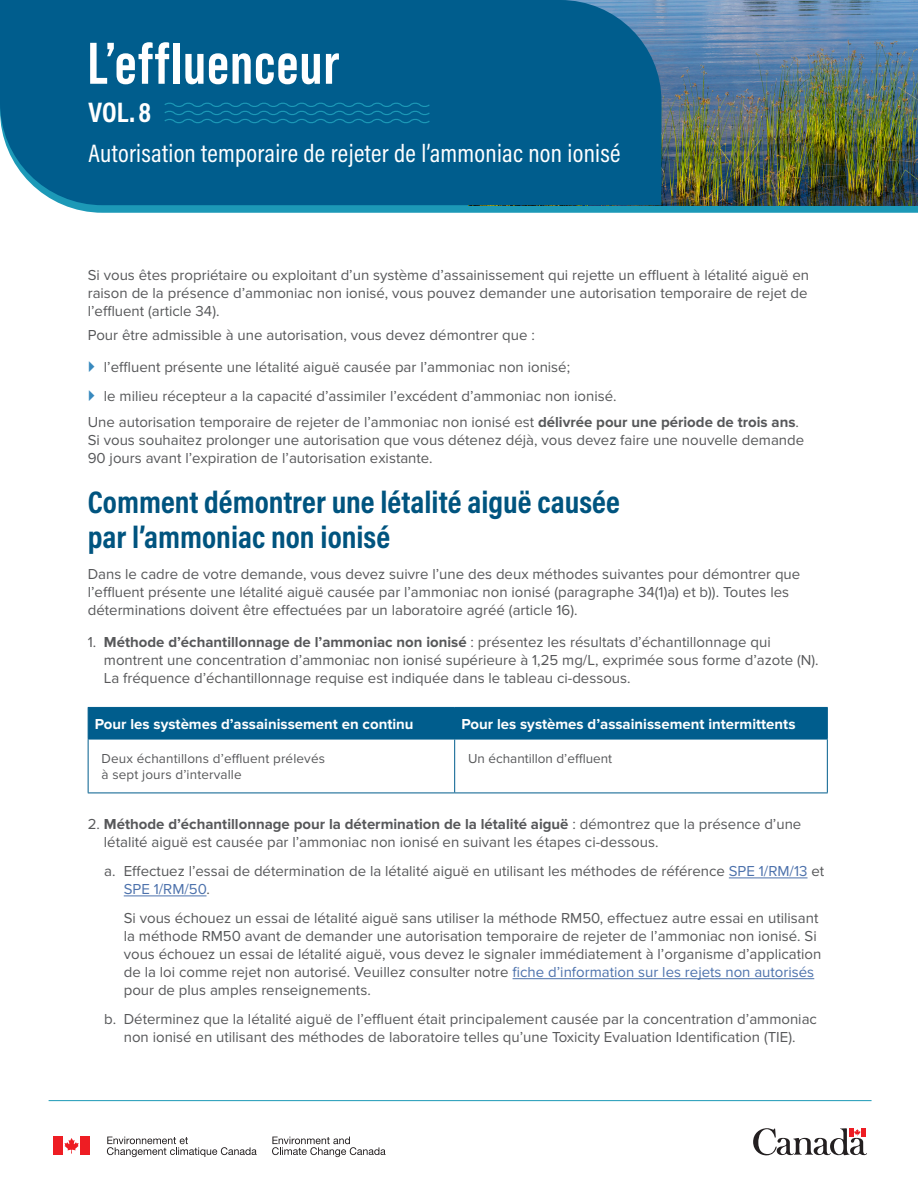
<style>
.page{position:relative;width:918px;height:1188px;background:#fff}
.page>*{position:absolute;margin:0;border:0;box-sizing:border-box;transform-origin:0 0}
.Publication_title{font:700 58.5px "Bebas Neue Pro";letter-spacing:.02em;color:#fff}
.t1{font:700 31.5px/34.5px "Acumin Pro Cond";color:#00547f}
.Publication_title_vol{font:700 28.5px "Acumin Pro Cond";color:#fff}
.Publication_sub_title{font:25.5px "Acumin Pro Cond";letter-spacing:.01em;color:#fff}
.Indent_text{font:15px/18px "Proxima Nova";color:#57585a}
.body_text{font:15px/18px "Proxima Nova";color:#57585a}
.Table_header{font:700 15px "Proxima Nova";color:#fff}
.Body_text_table{font:13.5px/16.2px "Proxima Nova";letter-spacing:.01em;color:#57585a}
.s1{font-weight:700}
.s2{color:#4d72ac}
</style>
<div class="page">
<svg style="left:753px;top:1128px;width:114px;height:28px"></svg>
<hr style="left:49px;top:1100px;width:823px;height:1px;background:#1c99b7">
<svg style="left:64px;top:1138px;width:15px;height:16px"></svg>
<div style="left:53px;top:1137px;width:9px;height:18px;background:#ee1d23"></div>
<div style="left:81px;top:1137px;width:9px;height:18px;background:#ee1d23"></div>
<svg style="left:107px;top:1137px;width:150px;height:20px"></svg>
<svg style="left:272px;top:1137px;width:114px;height:20px"></svg>
<svg style="left:64px;top:205px;width:854px;height:8px;background:#2797b1"></svg>
<img style="left:662px;top:0;width:256px;height:205px">
<div style="left:0;top:0;width:662px;height:205px;background:#005d8d"></div>
<hr style="left:729px;top:878px;width:79px;height:1px;background:#4d72ac">
<hr style="left:124px;top:896px;width:83px;height:1px;background:#4d72ac">
<hr style="left:513px;top:978px;width:301px;height:1px;background:#4d72ac">
<div style="left:89px;top:708px;width:738px;height:31px;background:#005d8d"></div>
<hr style="left:88px;top:707px;width:367px;height:1px;background:#005d8d">
<hr style="left:88px;top:708px;width:1px;height:31px;background:#005d8d">
<hr style="left:455px;top:707px;width:373px;height:1px;background:#005d8d">
<hr style="left:454px;top:708px;width:1px;height:31px;background:#005d8d">
<hr style="left:827px;top:708px;width:1px;height:31px;background:#005d8d">
<hr style="left:88px;top:739px;width:367px;height:1px;background:#005d8d">
<hr style="left:88px;top:739px;width:1px;height:54px;background:#005d8d">
<hr style="left:455px;top:739px;width:373px;height:1px;background:#005d8d">
<hr style="left:454px;top:739px;width:1px;height:54px;background:#005d8d">
<hr style="left:827px;top:739px;width:1px;height:54px;background:#005d8d">
<hr style="left:88px;top:793px;width:367px;height:1px;background:#005d8d">
<hr style="left:455px;top:793px;width:373px;height:1px;background:#005d8d">
<svg style="left:163px;top:101px;width:268px;height:24px;background:#046693"></svg>
<p class="Publication_title" style="left:88px;top:30px;width:253px">L’effluenceur</p>
<p class="Publication_title_vol" style="left:89px;top:93px;width:64px">VOL.8</p>
<p class="Publication_sub_title" style="left:89px;top:137px;width:533px">Autorisation temporaire de rejeter de l’ammoniac non ionisé</p>
<p class="body_text" style="left:88px;top:266px;width:723px;text-align:justify">Si vous êtes propriétaire ou exploitant d’un système d’assainissement qui rejette un effluent à létalité aiguë en raison de la présence d’ammoniac non ionisé, vous pouvez demander une autorisation temporaire de rejet de l’effluent (article 34).</p>
<p class="body_text" style="left:88px;top:327px;width:449px">Pour être admissible à une autorisation, vous devez démontrer que :</p>
<p class="Indent_text" style="left:104px;top:358px;width:468px">l’effluent présente une létalité aiguë causée par l’ammoniac non ionisé;</p>
<p class="Indent_text" style="left:104px;top:387px;width:514px">le milieu récepteur a la capacité d’assimiler l’excédent d’ammoniac non ionisé.</p>
<p class="body_text" style="left:88px;top:414px;width:718px">Une autorisation temporaire de rejeter de l’ammoniac non ionisé est <span class="s1">délivrée pour une période de trois ans</span>.<br>Si vous souhaitez prolonger une autorisation que vous détenez déjà, vous devez faire une nouvelle demande<br>90 jours avant l’expiration de l’autorisation existante.</p>
<h1 class="t1" style="left:88px;top:484px;width:534px">Comment démontrer une létalité aiguë causée par l’ammoniac non ionisé</h1>
<p class="body_text" style="left:88px;top:566px;width:714px">Dans le cadre de votre demande, vous devez suivre l’une des deux méthodes suivantes pour démontrer que l’effluent présente une létalité aiguë causée par l’ammoniac non ionisé (paragraphe 34(1)a) et b)). Toutes les déterminations doivent être effectuées par un laboratoire agréé (article 16).</p>
<p class="Indent_text" style="left:104px;top:633px;width:716px;text-indent:-16px">1. <span class="s1">Méthode d’échantillonnage de l’ammoniac non ionisé</span> : présentez les résultats d’échantillonnage qui montrent une concentration d’ammoniac non ionisé supérieure à 1,25 mg/L, exprimée sous forme d’azote (N).<br>La fréquence d’échantillonnage requise est indiquée dans le tableau ci-dessous.</p>
<p class="Table_header" style="left:95px;top:716px;width:320px">Pour les systèmes d’assainissement en continu</p>
<p class="Table_header" style="left:461px;top:716px;width:336px">Pour les systèmes d’assainissement intermittents</p>
<p class="Body_text_table" style="left:102px;top:751px;width:225px">Deux échantillons d’effluent prélevés à sept jours d’intervalle</p>
<p class="Body_text_table" style="left:468px;top:751px;width:145px">Un échantillon d’effluent</p>
<p class="Indent_text" style="left:104px;top:816px;width:699px;text-indent:-16px">2. <span class="s1">Méthode d’échantillonnage pour la détermination de la létalité aiguë</span> : démontrez que la présence d’une létalité aiguë est causée par l’ammoniac non ionisé en suivant les étapes ci-dessous.</p>
<p class="Indent_text" style="left:124px;top:862px;width:702px;text-indent:-20px">a. Effectuez l’essai de détermination de la létalité aiguë en utilisant les méthodes de référence <span class="s2">SPE 1/RM/13</span> et<br><span class="s2">SPE 1/RM/50</span>.</p>
<p class="Indent_text" style="left:124px;top:909px;width:699px">Si vous échouez un essai de létalité aiguë sans utiliser la méthode RM50, effectuez autre essai en utilisant la méthode RM50 avant de demander une autorisation temporaire de rejeter de l’ammoniac non ionisé. Si vous échouez un essai de létalité aiguë, vous devez le signaler immédiatement à l’organisme d’application de la loi comme rejet non autorisé. Veuillez consulter notre <span class="s2">fiche d’information sur les rejets non autorisés </span>pour de plus amples renseignements.</p>
<p class="Indent_text" style="left:104px;top:1010px;width:714px;text-align:center">b. Déterminez que la létalité aiguë de l’effluent était principalement causée par la concentration d’ammoniac non ionisé en utilisant des méthodes de laboratoire telles qu’une Toxicity Evaluation Identification (TIE).</p>
</div>
